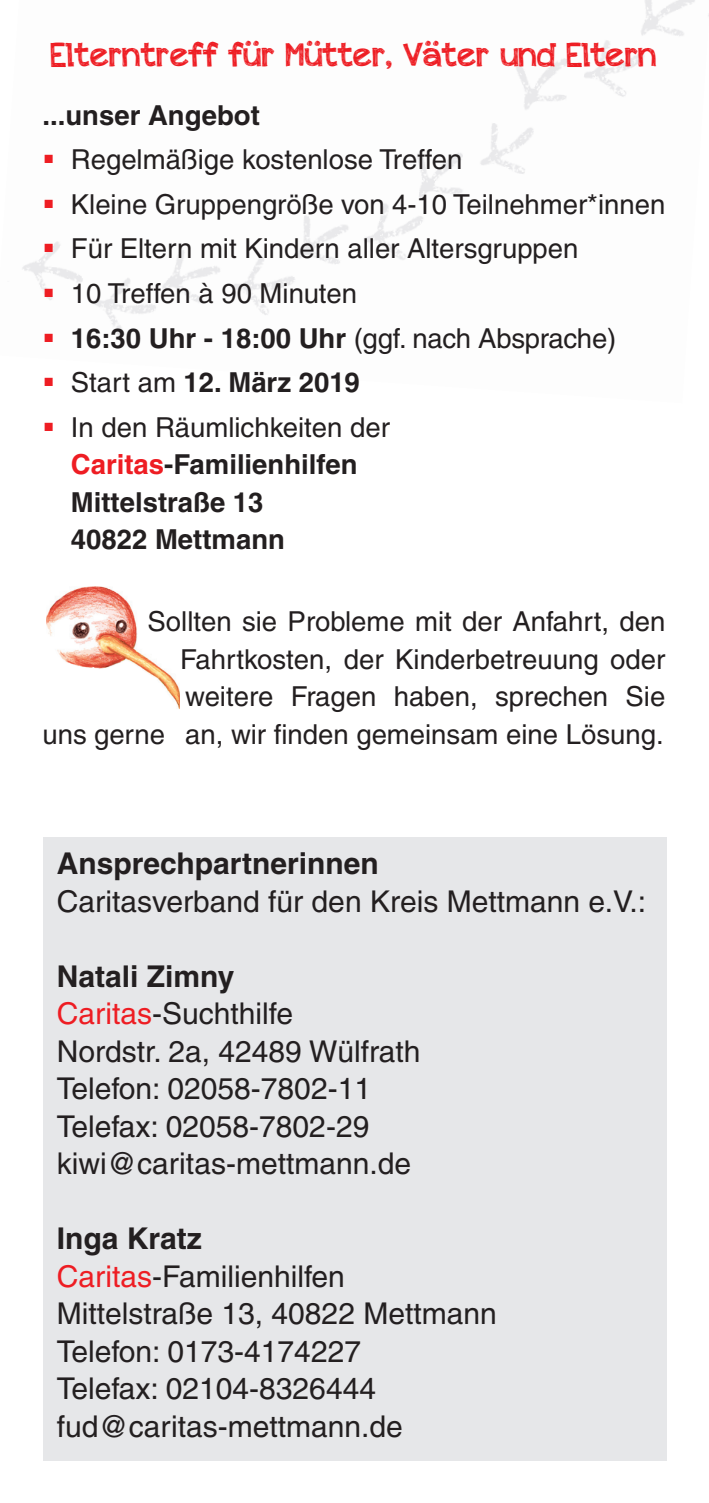
<style>
.page{position:relative;width:709px;height:1503px;background:#fff}
.page>*{position:absolute;margin:0;border:0;box-sizing:border-box;transform-origin:0 0}
.t1{font:32.5px "appleberry";color:#ee1d23}
.t2{font:30px/37.5px "Helvetica";color:#231f20}
.t3{font:700 30px "Helvetica";color:#231f20}
.t4{font:27.5px/37.5px "Helvetica";color:#231f20;text-align:right}
.t5{font:700 27.5px/37.5px "Helvetica";color:#231f20}
.s1{color:#ee1d23}
.s2{font-weight:700}
.s3{font-weight:400}
</style>
<div class="page">
<img style="left:22px;top:0;width:687px;height:337px">
<img style="left:46px;top:589px;width:29px;height:75px">
<div style="left:43px;top:836px;width:623px;height:624px;background:#e6e7e9"></div>
<p class="t1" style="left:51px;top:31px;width:607px">Elterntreff für Mütter, Väter und Eltern</p>
<p class="t5" style="left:43px;top:96px;width:219px">...unser Angebot</p>
<p class="t4" style="left:43px;top:141px;width:421px"><span class="s1">▪</span> Regelmäßige kostenlose Treffen</p>
<p class="t4" style="left:43px;top:185px;width:624px"><span class="s1">▪</span> Kleine Gruppengröße von 4-10 Teilnehmer*innen</p>
<p class="t4" style="left:43px;top:230px;width:537px"><span class="s1">▪</span> Für Eltern mit Kindern aller Altersgruppen</p>
<p class="t4" style="left:43px;top:274px;width:316px"><span class="s1">▪</span> 10 Treffen à 90 Minuten</p>
<p class="t4" style="left:43px;top:319px;width:575px"><span class="s1">▪</span> <span class="s2">16:30 Uhr - 18:00 Uhr</span> (ggf. nach Absprache)</p>
<p class="t5" style="left:43px;top:363px;width:319px"><span class="s1">▪</span> <span class="s3">Start am</span> 12. März 2019</p>
<p class="t5" style="left:71px;top:408px;width:320px;text-indent:-28px"><span class="s1">▪</span> <span class="s3">In den Räumlichkeiten der<br></span><span class="s1">Caritas</span>-Familienhilfen<br>Mittelstraße 13<br>40822 Mettmann</p>
<p class="t4" style="left:43px;top:603px;width:624px">Sollten sie Probleme mit der Anfahrt, den Fahrtkosten, der Kinderbetreuung oder<br>weitere Fragen haben, sprechen Sie<br>uns gerne an, wir finden gemeinsam eine Lösung.</p>
<p class="t3" style="left:57px;top:845px;width:324px">Ansprechpartnerinnen</p>
<p class="t2" style="left:57px;top:882px;width:591px">Caritasverband für den Kreis Mettmann e.V.:</p>
<p class="t2" style="left:57px;top:957px;width:365px"><span class="s2">Natali Zimny<br></span><span class="s1">Caritas</span>-Suchthilfe<br>Nordstr. 2a, 42489 Wülfrath<br>Telefon: 02058-7802-11<br>Telefax: 02058-7802-29 kiwi@caritas-mettmann.de</p>
<p class="t2" style="left:57px;top:1219px;width:441px"><span class="s2">Inga Kratz<br></span><span class="s1">Caritas</span>-Familienhilfen<br>Mittelstraße 13, 40822 Mettmann<br>Telefon: 0173-4174227<br>Telefax: 02104-8326444 fud@caritas-mettmann.de</p>
</div>
